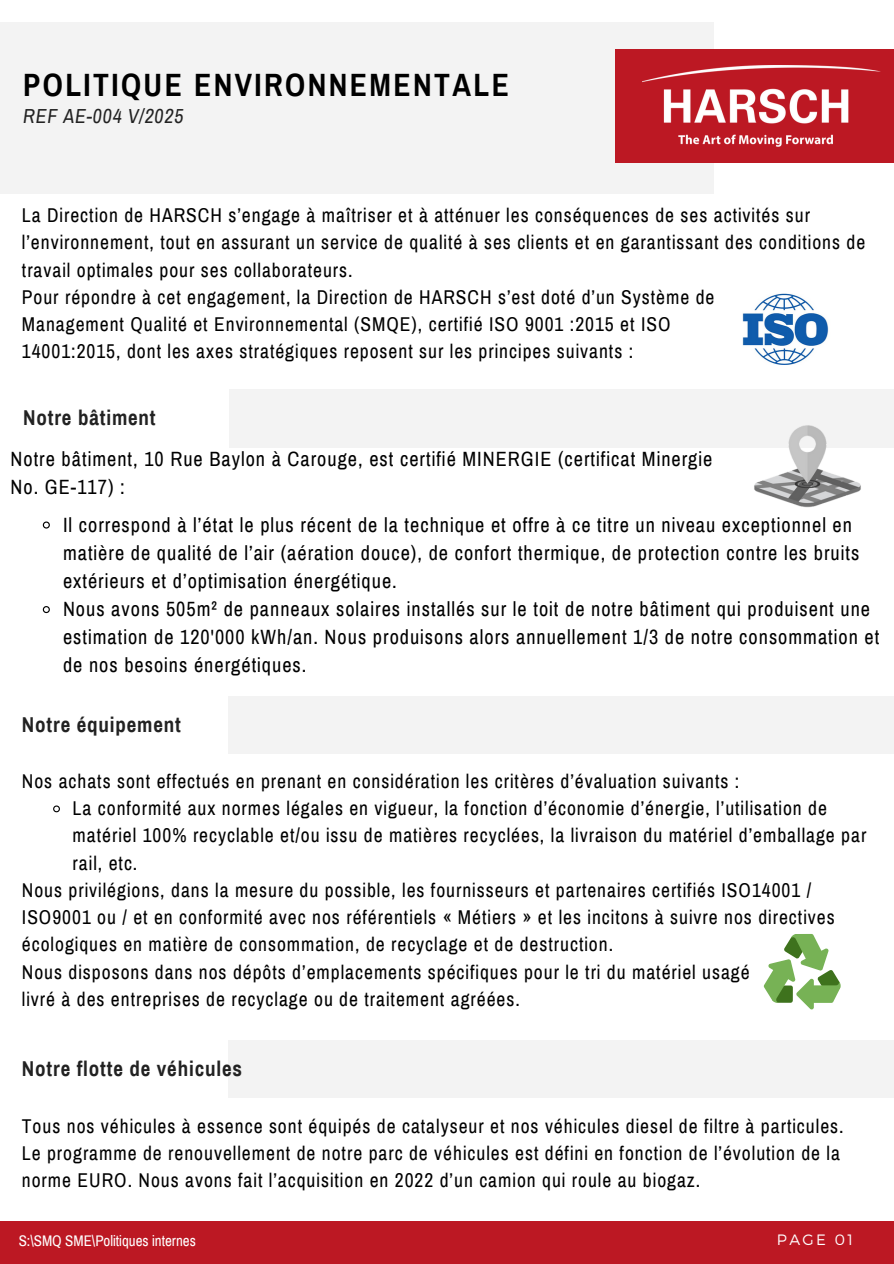
<style>
.page{position:relative;width:894px;height:1264px;background:#fff}
.page>*{position:absolute;margin:0;border:0;box-sizing:border-box;transform-origin:0 0}
.t1{font:700 31.5px "Archivo Narrow";letter-spacing:.075em;color:#000}
.t2{font:700 21px "Archivo Narrow";letter-spacing:.04em;color:#222}
.t3{font:20.1px/28.2px "Archivo Narrow";letter-spacing:.05em;color:#000}
.t4{font:italic 19.8px "Archivo Narrow";letter-spacing:.04em;color:#222}
.t5{font:19.5px/27.2px "Archivo Narrow";letter-spacing:.05em;color:#000}
.t6{font:15px "Archivo Narrow";color:#fff}
.t7{font:300 15px "Montserrat";letter-spacing:.16em;color:#fff}
</style>
<div class="page">
<div style="left:0;top:1221px;width:893px;height:42px;background:#bc1823"></div>
<div style="left:0;top:22px;width:713px;height:171px;background:#f3f3f3"></div>
<div style="left:615px;top:49px;width:278px;height:114px;background:#bc1823"></div>
<img style="left:642px;top:66px;width:238px;height:81px">
<div style="left:230px;top:390px;width:663px;height:57px;background:#f3f3f3"></div>
<div style="left:228px;top:696px;width:665px;height:57px;background:#f3f3f3"></div>
<img style="left:742px;top:294px;width:87px;height:71px">
<img style="left:749px;top:425px;width:115px;height:83px">
<svg style="left:42px;top:521px;width:8px;height:8px"></svg>
<svg style="left:42px;top:606px;width:8px;height:8px"></svg>
<svg style="left:53px;top:805px;width:7px;height:8px"></svg>
<svg style="left:763px;top:934px;width:77px;height:75px"></svg>
<div style="left:228px;top:1040px;width:665px;height:57px;background:#f3f3f3"></div>
<p class="t1" style="left:23px;top:69px;width:487px">POLITIQUE ENVIRONNEMENTALE</p>
<p class="t4" style="left:23px;top:106px;width:162px">REF AE-004 V/2025</p>
<h2 class="t5" style="left:22px;top:202px;width:844px">La Direction de HARSCH s’engage à maîtriser et à atténuer les conséquences de ses activités sur l’environnement, tout en assurant un service de qualité à ses clients et en garantissant des conditions de travail optimales pour ses collaborateurs.<br>Pour répondre à cet engagement, la Direction de HARSCH s’est doté d’un Système de<br>Management Qualité et Environnemental (SMQE), certifié ISO 9001 :2015 et ISO<br>14001:2015, dont les axes stratégiques reposent sur les principes suivants :</h2>
<p class="t2" style="left:23px;top:407px;width:134px">Notre bâtiment</p>
<h4 class="t3" style="left:11px;top:445px;width:703px">Notre bâtiment, 10 Rue Baylon à Carouge, est certifié MINERGIE (certificat Minergie<br>No. GE-117) :</h4>
<p class="t3" style="left:63px;top:510px;width:797px">Il correspond à l’état le plus récent de la technique et offre à ce titre un niveau exceptionnel en matière de qualité de l’air (aération douce), de confort thermique, de protection contre les bruits extérieurs et d’optimisation énergétique.</p>
<p class="t3" style="left:63px;top:595px;width:817px">Nous avons 505m² de panneaux solaires installés sur le toit de notre bâtiment qui produisent une estimation de 120'000 kWh/an. Nous produisons alors annuellement 1/3 de notre consommation et de nos besoins énergétiques.</p>
<h1 class="t2" style="left:22px;top:713px;width:160px">Notre équipement</h1>
<h3 class="t5" style="left:22px;top:767px;width:718px">Nos achats sont effectués en prenant en considération les critères d’évaluation suivants :</h3>
<p class="t5" style="left:73px;top:795px;width:795px">La conformité aux normes légales en vigueur, la fonction d’économie d’énergie, l’utilisation de matériel 100% recyclable et/ou issu de matières recyclées, la livraison du matériel d’emballage par rail, etc.</p>
<h4 class="t5" style="left:22px;top:876px;width:814px">Nous privilégions, dans la mesure du possible, les fournisseurs et partenaires certifiés ISO14001 / ISO9001 ou / et en conformité avec nos référentiels « Métiers » et les incitons à suivre nos directives écologiques en matière de consommation, de recyclage et de destruction.<br>Nous disposons dans nos dépôts d’emplacements spécifiques pour le tri du matériel usagé<br>livré à des entreprises de recyclage ou de traitement agréées.</h4>
<p class="t2" style="left:22px;top:1057px;width:222px">Notre flotte de véhicules</p>
<p class="t5" style="left:22px;top:1112px;width:823px">Tous nos véhicules à essence sont équipés de catalyseur et nos véhicules diesel de filtre à particules.<br>Le programme de renouvellement de notre parc de véhicules est défini en fonction de l’évolution de la norme EURO. Nous avons fait l’acquisition en 2022 d’un camion qui roule au biogaz.</p>
<h3 class="t6" style="left:19px;top:1233px;width:178px">S:\SMQ SME\Politiques internes</h3>
<p class="t7" style="left:776px;top:1230px;width:78px">PAGE 01</p>
</div>
